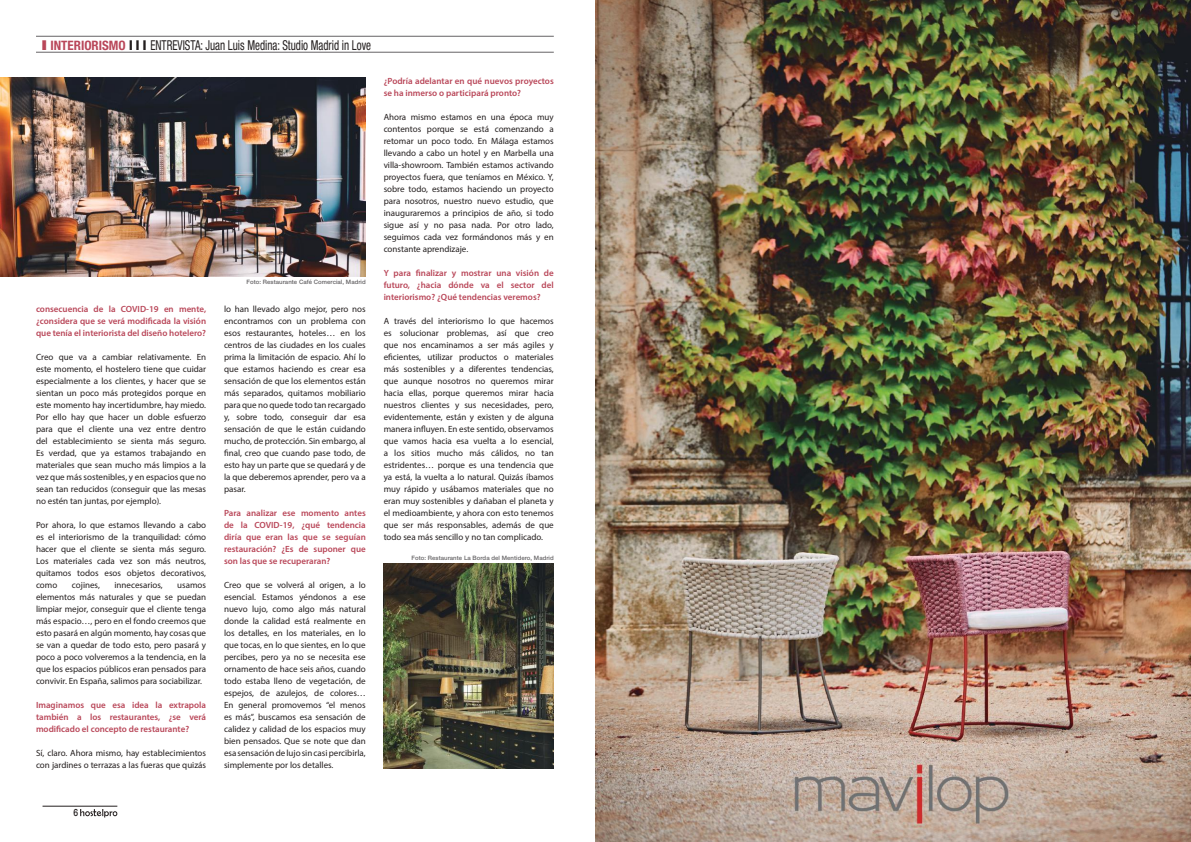
<style>
.page{position:relative;width:1191px;height:842px;background:#fff}
.page>*{position:absolute;margin:0;border:0;box-sizing:border-box;transform-origin:0 0}
.t1{font:condensed 13.6px "Helvetica Neue";color:#241f1f;scale:.81 1}
.t2{font:500 10px "Helvetica Neue";color:#241f1f;scale:.85 1}
.t3{font:9px/12px "Myriad Pro";color:#241f1f;text-align:justify}
.t4{font:600 9px/12px "Myriad Pro";color:#b94759;text-align:justify}
.t5{font:500 6px "Helvetica Neue";letter-spacing:.01em;color:#656365}
.s1{font-family:"Arial Narrow";font-stretch:normal;font-size:21px;color:#b94759}
.s2{font-weight:700;font-size:13px;color:#b94759}
.s3{font-family:"Arial Narrow";font-stretch:normal;font-size:21px}
</style>
<div class="page">
<hr style="left:36px;top:52px;width:518px;height:1px;background:#656365">
<hr style="left:36px;top:36px;width:518px;height:1px;background:#656365">
<svg style="left:80px;top:809px;width:37px;height:8px"></svg>
<hr style="left:43px;top:806px;width:74px;height:1px;background:#241f1f">
<img style="left:0;top:78px;width:366px;height:198px">
<img style="left:384px;top:563px;width:170px;height:205px">
<img style="left:595px;top:0;width:596px;height:842px">
<h1 class="t1" style="left:43px;top:37px;width:407px"><span class="s1">■</span> <span class="s2">INTERIORISMO</span> <span class="s3">■ ■ ■</span> ENTREVISTA: Juan Luis Medina: Studio Madrid in Love</h1>
<p class="t4" style="left:36px;top:303px;width:172px">consecuencia de la COVID-19 en mente, ¿considera que se verá modificada la visión que tenía el interiorista del diseño hotelero?</p>
<p class="t3" style="left:36px;top:351px;width:172px">Creo que va a cambiar relativamente. En este momento, el hostelero tiene que cuidar especialmente a los clientes, y hacer que se sientan un poco más protegidos porque en este momento hay incertidumbre, hay miedo.<br>Por ello hay que hacer un doble esfuerzo para que el cliente una vez entre dentro del establecimiento se sienta más seguro.<br>Es verdad, que ya estamos trabajando en materiales que sean mucho más limpios a la vez que más sostenibles, y en espacios que no sean tan reducidos (conseguir que las mesas no estén tan juntas, por ejemplo).</p>
<p class="t3" style="left:36px;top:519px;width:172px">Por ahora, lo que estamos llevando a cabo es el interiorismo de la tranquilidad: cómo hacer que el cliente se sienta más seguro.<br>Los materiales cada vez son más neutros, quitamos todos esos objetos decorativos, como</p>
<p class="t3" style="left:72px;top:579px;width:29px">cojines,</p>
<p class="t3" style="left:114px;top:579px;width:50px">innecesarios,</p>
<p class="t3" style="left:36px;top:579px;width:172px;text-indent:141px">usamos elementos más naturales y que se puedan limpiar mejor, conseguir que el cliente tenga más espacio…, pero en el fondo creemos que esto pasará en algún momento, hay cosas que se van a quedar de todo esto, pero pasará y poco a poco volveremos a la tendencia, en la que los espacios públicos eran pensados para convivir. En España, salimos para sociabilizar.</p>
<p class="t4" style="left:36px;top:699px;width:172px">Imaginamos que esa idea la extrapola también a los restaurantes, ¿se verá modificado el concepto de restaurante?</p>
<p class="t3" style="left:36px;top:747px;width:172px">Sí, claro. Ahora mismo, hay establecimientos con jardines o terrazas a las fueras que quizás</p>
<p class="t5" style="left:247px;top:278px;width:121px">Foto: Restaurante Café Comercial, Madrid</p>
<p class="t3" style="left:224px;top:303px;width:143px">lo han llevado algo mejor, pero nos encontramos con un problema con esos restaurantes, hoteles… en los centros de las ciudades en los cuales prima la limitación de espacio. Ahí lo que estamos haciendo es crear esa sensación de que los elementos están más separados, quitamos mobiliario para que no quede todo tan recargado y, sobre todo, conseguir dar esa sensación de que le están cuidando mucho, de protección. Sin embargo, al final, creo que cuando pase todo, de esto hay un parte que se quedará y de la que deberemos aprender, pero va a pasar.</p>
<p class="t4" style="left:224px;top:507px;width:143px">Para analizar ese momento antes de la COVID-19, ¿qué tendencia diría que eran las que se seguían restauración? ¿Es de suponer que son las que se recuperaran?</p>
<p class="t3" style="left:224px;top:579px;width:143px">Creo que se volverá al origen, a lo esencial. Estamos yéndonos a ese nuevo lujo, como algo más natural donde la calidad está realmente en los detalles, en los materiales, en lo que tocas, en lo que sientes, en lo que percibes, pero ya no se necesita ese ornamento de hace seis años, cuando todo estaba lleno de vegetación, de espejos, de azulejos, de colores… En general promovemos “el menos es más”, buscamos esa sensación de calidez y calidad de los espacios muy bien pensados. Que se note que dan esa sensación de lujo sin casi percibirla, simplemente por los detalles.</p>
<p class="t4" style="left:384px;top:75px;width:172px">¿Podría adelantar en qué nuevos proyectos se ha inmerso o participará pronto?</p>
<p class="t3" style="left:384px;top:111px;width:172px">Ahora mismo estamos en una época muy contentos porque se está comenzando a retomar un poco todo. En Málaga estamos llevando a cabo un hotel y en Marbella una villa-showroom. También estamos activando proyectos fuera, que teníamos en México. Y, sobre todo, estamos haciendo un proyecto para nosotros, nuestro nuevo estudio, que inauguraremos a principios de año, si todo sigue así y no pasa nada. Por otro lado, seguimos cada vez formándonos más y en constante aprendizaje.</p>
<p class="t4" style="left:384px;top:267px;width:172px">Y para finalizar y mostrar una visión de futuro, ¿hacia dónde va el sector del interiorismo? ¿Qué tendencias veremos?</p>
<p class="t3" style="left:384px;top:315px;width:172px">A través del interiorismo lo que hacemos es solucionar problemas, así que creo que nos encaminamos a ser más agiles y eficientes, utilizar productos o materiales más sostenibles y a diferentes tendencias, que aunque nosotros no queremos mirar hacia ellas, porque queremos mirar hacia nuestros clientes y sus necesidades, pero, evidentemente, están y existen y de alguna manera influyen. En este sentido, observamos que vamos hacia esa vuelta a lo esencial, a los sitios mucho más cálidos, no tan estridentes… porque es una tendencia que ya está, la vuelta a lo natural. Quizás íbamos muy rápido y usábamos materiales que no eran muy sostenibles y dañaban el planeta y el medioambiente, y ahora con esto tenemos que ser más responsables, además de que todo sea más sencillo y no tan complicado.</p>
<p class="t5" style="left:411px;top:554px;width:144px">Foto: Restaurante La Borda del Mentidero, Madrid</p>
<p class="t2" style="left:73px;top:806px;width:7px">6</p>
</div>
